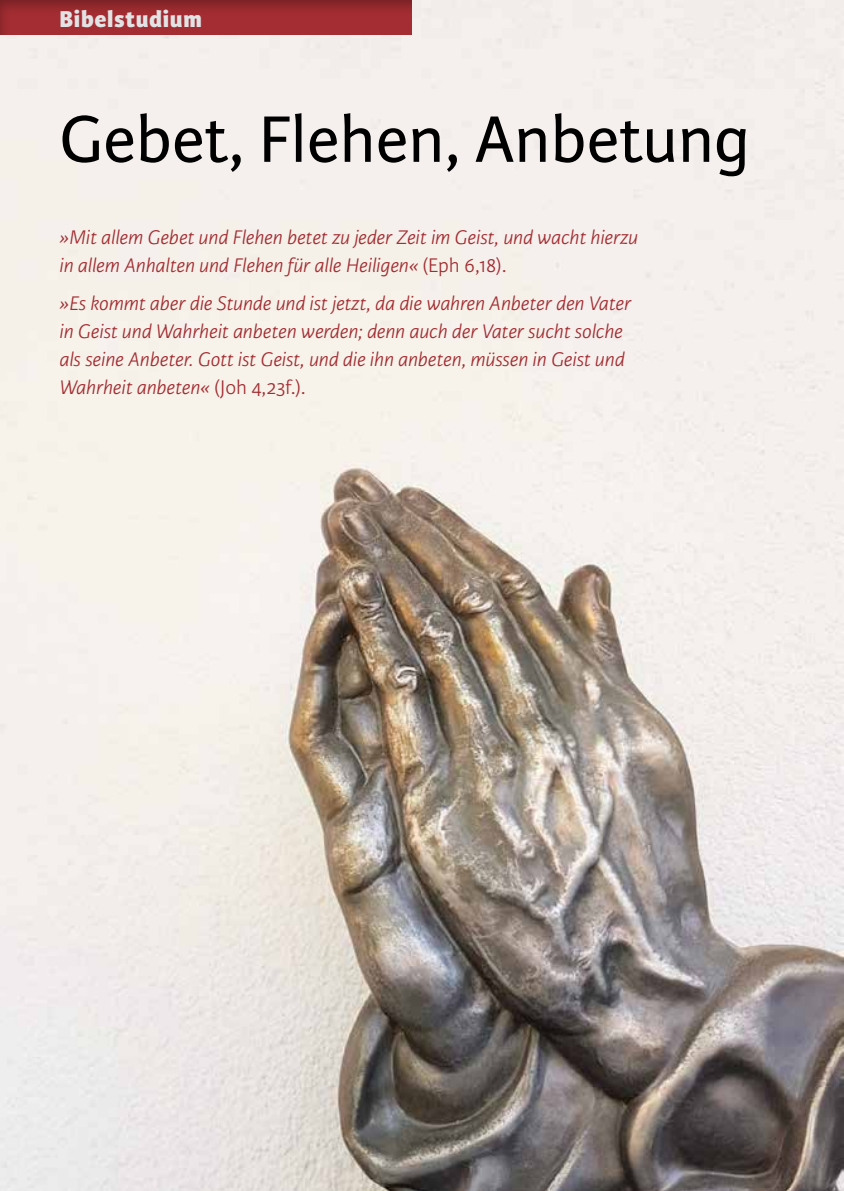
<style>
.page{position:relative;width:844px;height:1191px;background:#fff}
.page>*{position:absolute;margin:0;border:0;box-sizing:border-box;transform-origin:0 0}
.t1{font:70px "Karmina Sans Basic";color:#000}
.t2{font:800 24.5px "Karmina Sans Basic";letter-spacing:.025em;color:#e2e3e4}
.t3{font:italic 300 21px/28px "Karmina Sans Basic";color:#a32d32}
.s1{font-style:normal}
</style>
<div class="page">
<img style="left:0;top:0;width:843px;height:1191px">
<div style="left:0;top:0;width:413px;height:35px;background:#000;opacity:.3"></div>
<p class="t2" style="left:60px;top:4px;width:144px">Bibelstudium</p>
<h1 class="t1" style="left:60px;top:100px;width:691px">Gebet, Flehen, Anbetung</h1>
<p class="t3" style="left:60px;top:224px;width:580px">»Mit allem Gebet und Flehen betet zu jeder Zeit im Geist, und wacht hierzu in allem Anhalten und Flehen für alle Heiligen« <span class="s1">(Eph 6,18).</span></p>
<p class="t3" style="left:60px;top:290px;width:572px">»Es kommt aber die Stunde und ist jetzt, da die wahren Anbeter den Vater in Geist und Wahrheit anbeten werden; denn auch der Vater sucht solche als seine Anbeter. Gott ist Geist, und die ihn anbeten, müssen in Geist und Wahrheit anbeten« <span class="s1">(Joh 4,23f.).</span></p>
</div>
